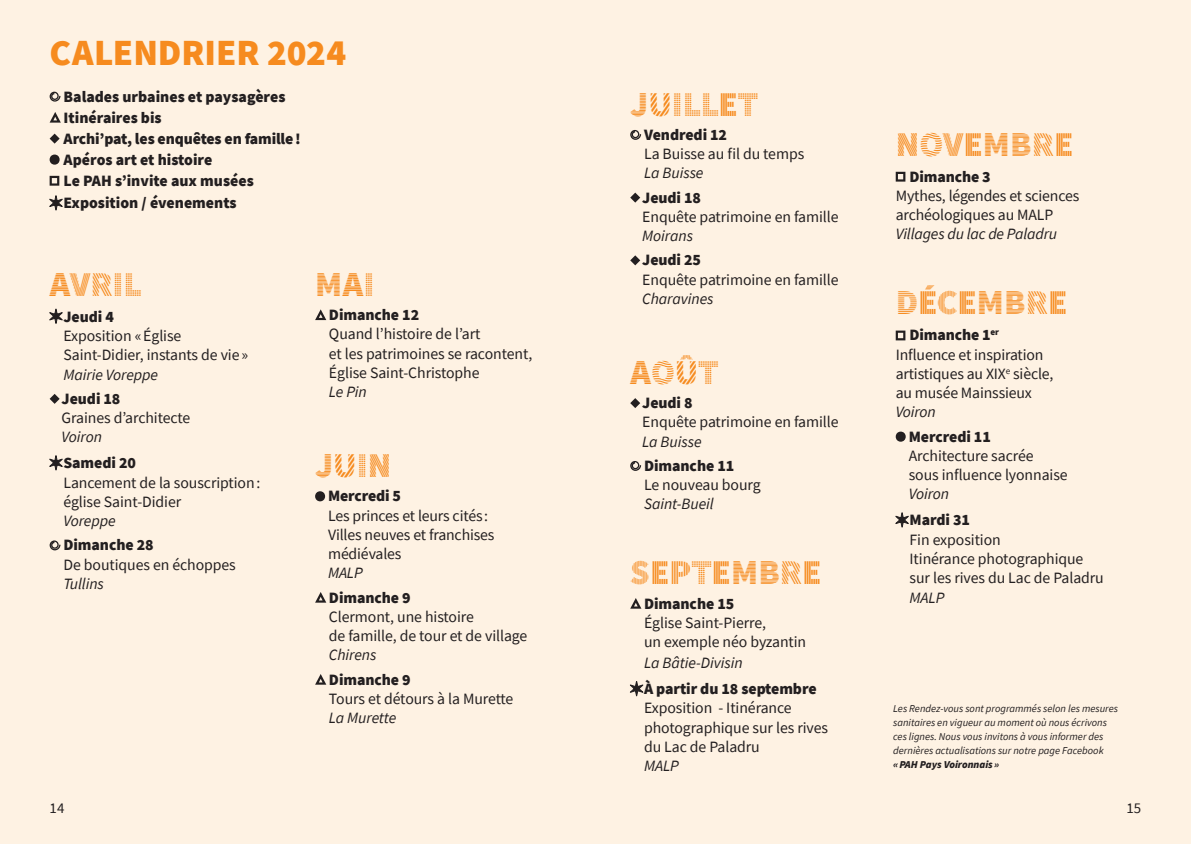
<style>
.page{position:relative;width:1191px;height:844px;background:#fff}
.page>*{position:absolute;margin:0;border:0;box-sizing:border-box;transform-origin:0 0}
.t1{font:900 36.75px "Source Sans Pro";color:#f68b1f}
.t2{font:900 35px "Source Sans Pro DISPLAYV2";color:#f68b1f}
.t3{font:15.75px/19.2px "Source Sans Pro";letter-spacing:-.005em;color:#231f20}
.t4{font:900 15.75px/21px "Source Sans Pro";letter-spacing:-.005em;color:#231f20}
.t5{font:italic 15.75px "Source Sans Pro";letter-spacing:-.005em;color:#231f20}
.t6{font:14.88px "Source Sans Pro";color:#231f20}
.t7{font:italic 10.5px/14px "Source Sans Pro";color:#231f20}
.t8{font:italic 900 10.5px "Source Sans Pro";color:#231f20}
.s1{font-weight:900}
</style>
<div class="page">
<div style="left:0;top:0;width:1191px;height:843px;background:#fef2e3"></div>
<svg style="left:49px;top:91px;width:12px;height:11px"></svg>
<svg style="left:50px;top:112px;width:11px;height:11px"></svg>
<svg style="left:50px;top:133px;width:10px;height:11px"></svg>
<div style="left:50px;top:154px;width:10px;height:11px;background:#231f20;border-radius:50%"></div>
<svg style="left:50px;top:176px;width:9px;height:10px"></svg>
<svg style="left:49px;top:195px;width:14px;height:16px"></svg>
<svg style="left:315px;top:309px;width:11px;height:11px"></svg>
<div style="left:315px;top:491px;width:10px;height:10px;background:#231f20;border-radius:50%"></div>
<svg style="left:315px;top:592px;width:11px;height:10px"></svg>
<svg style="left:315px;top:674px;width:11px;height:10px"></svg>
<svg style="left:49px;top:308px;width:14px;height:16px"></svg>
<svg style="left:50px;top:394px;width:10px;height:10px"></svg>
<svg style="left:49px;top:455px;width:14px;height:16px"></svg>
<svg style="left:49px;top:540px;width:12px;height:11px"></svg>
<svg style="left:630px;top:130px;width:12px;height:10px"></svg>
<svg style="left:630px;top:192px;width:10px;height:10px"></svg>
<svg style="left:630px;top:255px;width:10px;height:10px"></svg>
<svg style="left:630px;top:398px;width:10px;height:10px"></svg>
<svg style="left:630px;top:461px;width:12px;height:10px"></svg>
<svg style="left:630px;top:598px;width:11px;height:10px"></svg>
<svg style="left:630px;top:681px;width:13px;height:16px"></svg>
<svg style="left:895px;top:172px;width:10px;height:9px"></svg>
<svg style="left:895px;top:330px;width:10px;height:10px"></svg>
<div style="left:895px;top:431px;width:10px;height:10px;background:#231f20;border-radius:50%"></div>
<svg style="left:895px;top:512px;width:13px;height:16px"></svg>
<h1 class="t1" style="left:50px;top:27px;width:298px">CALENDRIER 2024</h1>
<p class="t4" style="left:64px;top:86px;width:239px">Balades urbaines et paysagères<br>Itinéraires bis<br>Archi’pat, les enquêtes en famille!<br>Apéros art et histoire<br>Le PAH s’invite aux musées</p>
<p class="t4" style="left:64px;top:192px;width:175px">Exposition / évenements</p>
<h2 class="t2" style="left:50px;top:266px;width:94px">AVRIL</h2>
<p class="t4" style="left:63px;top:306px;width:52px">Jeudi 4</p>
<p class="t3" style="left:63px;top:326px;width:186px">Exposition «Église<br>Saint-Didier, instants de vie»</p>
<p class="t5" style="left:63px;top:364px;width:96px">Mairie Voreppe</p>
<p class="t4" style="left:62px;top:388px;width:60px">Jeudi 18</p>
<p class="t3" style="left:62px;top:408px;width:130px">Graines d’architecte</p>
<p class="t5" style="left:62px;top:427px;width:42px">Voiron</p>
<p class="t4" style="left:63px;top:452px;width:74px">Samedi 20</p>
<p class="t3" style="left:63px;top:472px;width:198px">Lancement de la souscription: église Saint-Didier</p>
<p class="t5" style="left:63px;top:510px;width:54px">Voreppe</p>
<p class="t4" style="left:63px;top:534px;width:92px">Dimanche 28</p>
<p class="t3" style="left:63px;top:554px;width:174px">De boutiques en échoppes</p>
<p class="t5" style="left:63px;top:573px;width:42px">Tullins</p>
<h2 class="t2" style="left:315px;top:266px;width:61px">MAI</h2>
<p class="t4" style="left:329px;top:304px;width:92px">Dimanche 12</p>
<p class="t3" style="left:329px;top:324px;width:205px">Quand l’histoire de l’art<br>et les patrimoines se racontent,<br>Église Saint-Christophe</p>
<p class="t5" style="left:329px;top:382px;width:39px">Le Pin</p>
<h2 class="t2" style="left:315px;top:447px;width:78px">JUIN</h2>
<p class="t4" style="left:328px;top:485px;width:74px">Mercredi 5</p>
<p class="t3" style="left:328px;top:505px;width:168px">Les princes et leurs cités :<br>Villes neuves et franchises médiévales</p>
<p class="t5" style="left:328px;top:563px;width:36px">MALP</p>
<p class="t4" style="left:329px;top:586px;width:83px">Dimanche 9</p>
<p class="t3" style="left:329px;top:606px;width:200px">Clermont, une histoire<br>de famille, de tour et de village</p>
<p class="t5" style="left:329px;top:645px;width:49px">Chirens</p>
<p class="t4" style="left:329px;top:668px;width:83px">Dimanche 9</p>
<p class="t3" style="left:329px;top:688px;width:186px">Tours et détours à la Murette</p>
<p class="t5" style="left:329px;top:707px;width:69px">La Murette</p>
<h2 class="t2" style="left:630px;top:86px;width:129px">JUILLET</h2>
<p class="t4" style="left:644px;top:124px;width:85px">Vendredi 12</p>
<p class="t3" style="left:644px;top:144px;width:162px">La Buisse au fil du temps</p>
<p class="t5" style="left:644px;top:163px;width:61px">La Buisse</p>
<p class="t4" style="left:642px;top:186px;width:60px">Jeudi 18</p>
<p class="t3" style="left:642px;top:207px;width:198px">Enquête patrimoine en famille</p>
<p class="t5" style="left:642px;top:226px;width:52px">Moirans</p>
<p class="t4" style="left:642px;top:249px;width:60px">Jeudi 25</p>
<p class="t3" style="left:642px;top:269px;width:198px">Enquête patrimoine en famille</p>
<p class="t5" style="left:642px;top:288px;width:73px">Charavines</p>
<h2 class="t2" style="left:630px;top:354px;width:89px">AOÛT</h2>
<p class="t4" style="left:642px;top:392px;width:52px">Jeudi 8</p>
<p class="t3" style="left:642px;top:412px;width:198px">Enquête patrimoine en famille</p>
<p class="t5" style="left:642px;top:431px;width:61px">La Buisse</p>
<p class="t4" style="left:644px;top:455px;width:92px">Dimanche 11</p>
<p class="t3" style="left:644px;top:475px;width:118px">Le nouveau bourg</p>
<p class="t5" style="left:644px;top:494px;width:71px">Saint-Bueil</p>
<h2 class="t2" style="left:630px;top:554px;width:193px">SEPTEMBRE</h2>
<p class="t4" style="left:644px;top:592px;width:92px">Dimanche 15</p>
<p class="t3" style="left:644px;top:612px;width:164px">Église Saint-Pierre,<br>un exemple néo byzantin</p>
<p class="t5" style="left:644px;top:652px;width:100px">La Bâtie-Divisin</p>
<p class="t4" style="left:644px;top:678px;width:174px">À partir du 18 septembre</p>
<p class="t3" style="left:644px;top:698px;width:185px">Exposition - Itinérance photographique sur les rives du Lac de Paladru</p>
<p class="t5" style="left:644px;top:755px;width:36px">MALP</p>
<h2 class="t2" style="left:895px;top:126px;width:179px">NOVEMBRE</h2>
<p class="t4" style="left:909px;top:165px;width:83px">Dimanche 3</p>
<p class="t3" style="left:895px;top:186px;width:185px">Mythes, légendes et sciences archéologiques au MALP</p>
<p class="t5" style="left:895px;top:224px;width:163px">Villages du lac de Paladru</p>
<h2 class="t2" style="left:895px;top:284px;width:173px">DÉCEMBRE</h2>
<p class="t3" style="left:895px;top:325px;width:159px;text-indent:14px"><span class="s1">Dimanche 1</span><sup>er<br></sup>Influence et inspiration artistiques au XIX<sup>e</sup> siècle, au musée Mainssieux</p>
<p class="t5" style="left:895px;top:402px;width:42px">Voiron</p>
<p class="t4" style="left:908px;top:425px;width:84px">Mercredi 11</p>
<p class="t3" style="left:908px;top:446px;width:160px">Architecture sacrée<br>sous influence lyonnaise</p>
<p class="t5" style="left:908px;top:484px;width:42px">Voiron</p>
<p class="t4" style="left:909px;top:509px;width:62px">Mardi 31</p>
<p class="t3" style="left:909px;top:529px;width:196px">Fin exposition<br>Itinérance photographique sur les rives du Lac de Paladru</p>
<p class="t5" style="left:909px;top:587px;width:36px">MALP</p>
<p class="t7" style="left:893px;top:700px;width:226px">Les Rendez-vous sont programmés selon les mesures sanitaires en vigueur au moment où nous écrivons ces lignes. Nous vous invitons à vous informer des dernières actualisations sur notre page Facebook</p>
<p class="t8" style="left:893px;top:756px;width:107px">«PAH Pays Voironnais »</p>
<p class="t6" style="left:50px;top:797px;width:16px">14</p>
<p class="t6" style="left:1126px;top:797px;width:16px">15</p>
</div>
